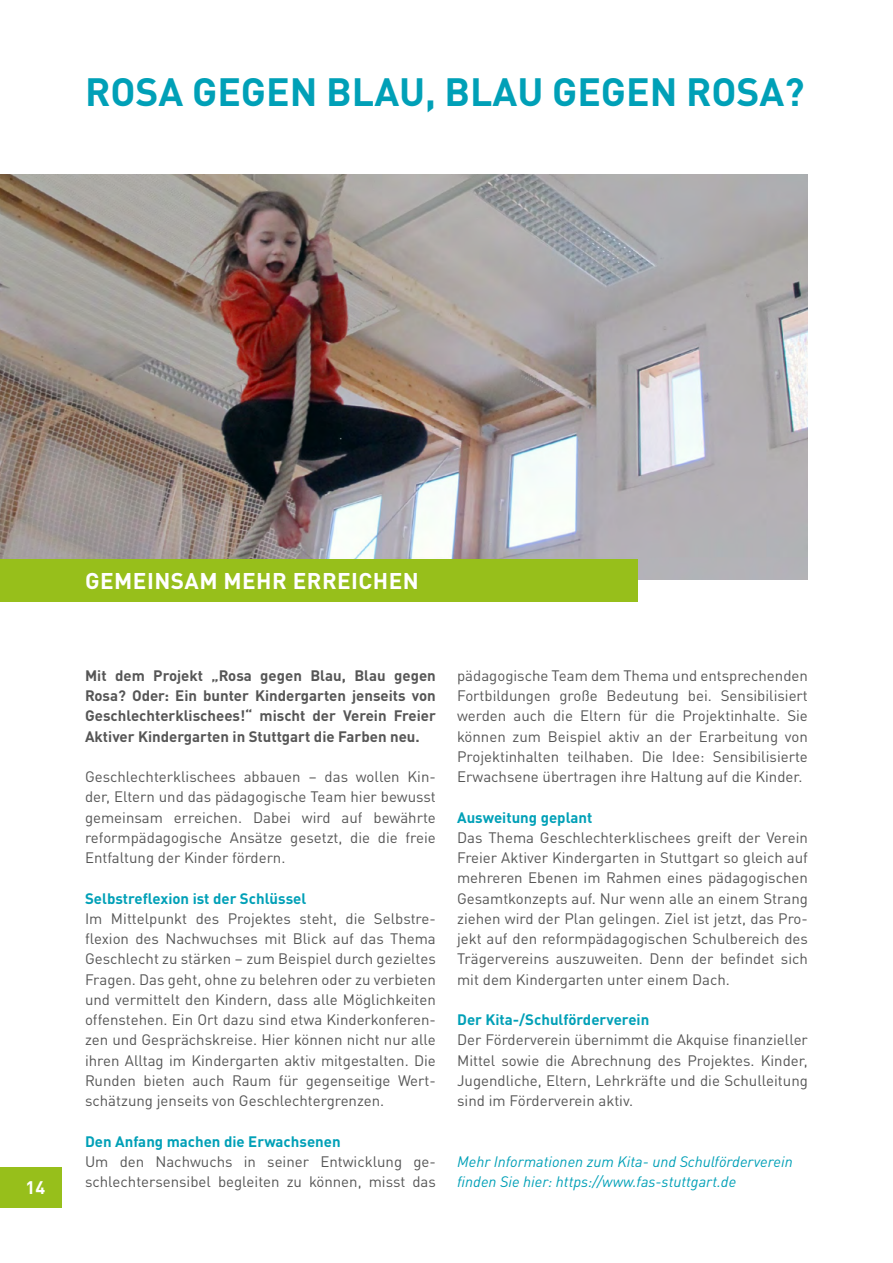
<style>
.page{position:relative;width:893px;height:1263px;background:#fff}
.page>*{position:absolute;margin:0;border:0;box-sizing:border-box;transform-origin:0 0}
.t1{font:700 39px "DIN Pro";color:#00a0b7}
.t2{font:700 22.5px "DIN Pro";letter-spacing:.02em;color:#fff}
.t3{font:700 18px "DIN Pro";color:#fff}
.t4{font:15px/20.2px "DIN Pro";color:#565656;text-align:justify}
.t5{font:700 15px/20.2px "DIN Pro";color:#565656;text-align:justify}
.t6{font:700 15px "DIN Pro";color:#00a0b7}
.t7{font:italic 15px/20.2px "DIN Pro";color:#00a0b7}
</style>
<div class="page">
<div style="left:0;top:1167px;width:62px;height:40px;background:#97bf1b"></div>
<img style="left:0;top:174px;width:808px;height:406px">
<div style="left:0;top:559px;width:638px;height:43px;background:#97bf1b"></div>
<h1 class="t1" style="left:85px;top:62px;width:721px">ROSA GEGEN BLAU, BLAU GEGEN ROSA?</h1>
<p class="t3" style="left:26px;top:1173px;width:21px">14</p>
<h2 class="t2" style="left:85px;top:563px;width:335px">GEMEINSAM MEHR ERREICHEN</h2>
<p class="t5" style="left:85px;top:664px;width:352px">Mit dem Projekt „Rosa gegen Blau, Blau gegen Rosa? Oder: Ein bunter Kindergarten jenseits von Geschlechterklischees!“ mischt der Verein Freier Aktiver Kindergarten in Stuttgart die Farben neu.</p>
<p class="t4" style="left:85px;top:766px;width:352px">Geschlechterklischees abbauen – das wollen Kin&shy;der, Eltern und das pädagogische Team hier bewusst gemeinsam erreichen. Dabei wird auf bewährte reformpädagogische Ansätze gesetzt, die die freie Entfaltung der Kinder fördern.</p>
<p class="t6" style="left:85px;top:886px;width:223px">Selbstreflexion ist der Schlüssel</p>
<p class="t4" style="left:85px;top:907px;width:352px;text-align:left">Im Mittelpunkt des Projektes steht, die Selbstre&shy;flexion des Nachwuchses mit Blick auf das Thema Geschlecht zu stärken – zum Beispiel durch gezieltes Fragen. Das geht, ohne zu belehren oder zu verbieten und vermittelt den Kindern, dass alle Möglichkeiten offenstehen. Ein Ort dazu sind etwa Kinderkonferen&shy;zen und Gesprächskreise. Hier können nicht nur alle ihren Alltag im Kindergarten aktiv mitgestalten. Die Runden bieten auch Raum für gegenseitige Wert&shy;schätzung jenseits von Geschlechtergrenzen.</p>
<p class="t6" style="left:85px;top:1129px;width:257px">Den Anfang machen die Erwachsenen</p>
<p class="t4" style="left:85px;top:1150px;width:352px">Um den Nachwuchs in seiner Entwicklung ge&shy;schlechtersensibel begleiten zu können, misst das</p>
<p class="t4" style="left:457px;top:664px;width:352px">pädagogische Team dem Thema und entsprechenden Fortbildungen große Bedeutung bei. Sensibilisiert werden auch die Eltern für die Projektinhalte. Sie können zum Beispiel aktiv an der Erarbeitung von Projektinhalten teilhaben. Die Idee: Sensibilisierte Erwachsene übertragen ihre Haltung auf die Kinder.</p>
<p class="t6" style="left:457px;top:805px;width:137px">Ausweitung geplant</p>
<p class="t4" style="left:457px;top:826px;width:352px">Das Thema Geschlechterklischees greift der Verein Freier Aktiver Kindergarten in Stuttgart so gleich auf mehreren Ebenen im Rahmen eines pädagogischen Gesamtkonzepts auf. Nur wenn alle an einem Strang ziehen wird der Plan gelingen. Ziel ist jetzt, das Pro&shy;jekt auf den reformpädagogischen Schulbereich des Trägervereins auszuweiten. Denn der befindet sich mit dem Kindergarten unter einem Dach.</p>
<p class="t6" style="left:457px;top:1008px;width:194px">Der Kita-/Schulförderverein</p>
<p class="t4" style="left:457px;top:1029px;width:352px">Der Förderverein übernimmt die Akquise finanzieller Mittel sowie die Abrechnung des Projektes. Kinder, Jugendliche, Eltern, Lehrkräfte und die Schulleitung sind im Förderverein aktiv.</p>
<p class="t7" style="left:457px;top:1150px;width:337px">Mehr Informationen zum Kita- und Schulförderverein finden Sie hier: https://www.fas-stuttgart.de</p>
</div>
